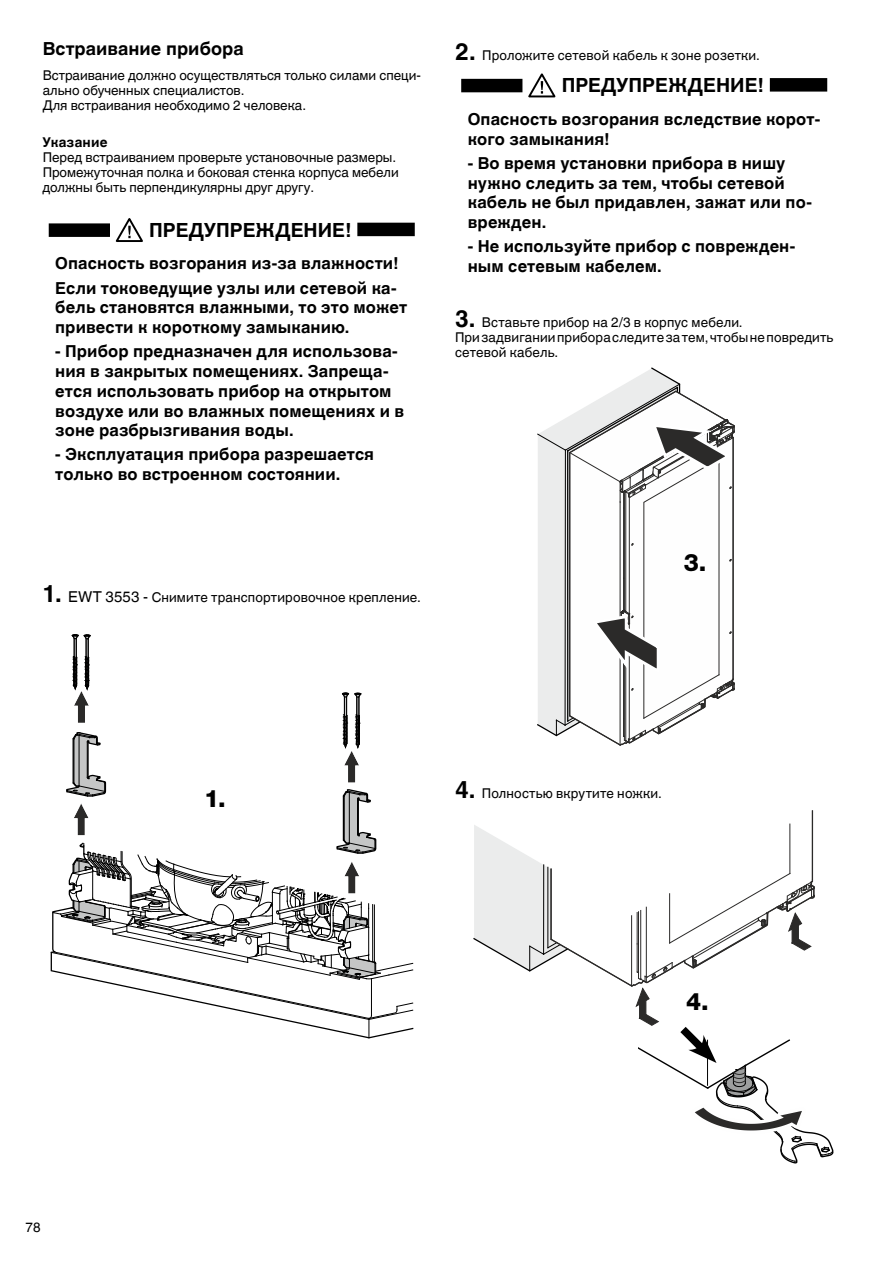
<style>
.page{position:relative;width:893px;height:1263px;background:#fff}
.page>*{position:absolute;margin:0;border:0;box-sizing:border-box;transform-origin:0 0}
.t1{font:800 24px "Helvetica Neue LT";color:#000}
.t2{font:700 19.5px "Helvetica Linotype";color:#000}
.t3{font:700 18px "Helvetica Linotype";letter-spacing:.005em;color:#000}
.t4{font:700 16.5px/19.8px "Helvetica Linotype";letter-spacing:.005em;color:#000}
.t5{font:13.5px/15px "Helvetica Linotype";color:#000}
.t6{font:700 13.5px "Helvetica Linotype";letter-spacing:.015em;color:#000}
.s1{font-weight:700;font-size:24px}
.s2{font-size:15px}
</style>
<div class="page">
<svg style="left:537px;top:368px;width:198px;height:378px"></svg>
<hr style="left:812px;top:811px;width:1px;height:69px;background:#2b2a29">
<svg style="left:473px;top:824px;width:360px;height:339px"></svg>
<div style="left:461px;top:79px;width:61px;height:13px;background:#000"></div>
<svg style="left:528px;top:73px;width:28px;height:25px"></svg>
<div style="left:770px;top:78px;width:57px;height:14px;background:#000"></div>
<div style="left:49px;top:223px;width:61px;height:14px;background:#000"></div>
<svg style="left:115px;top:218px;width:28px;height:24px"></svg>
<div style="left:357px;top:223px;width:58px;height:13px;background:#000"></div>
<svg style="left:50px;top:634px;width:364px;height:405px"></svg>
<p class="t3" style="left:43px;top:39px;width:202px">Встраивание прибора</p>
<p class="t5" style="left:455px;top:48px;width:306px"><span class="s1">2.</span> Проложите сетевой кабель к зоне розетки.</p>
<p class="t5" style="left:43px;top:68px;width:380px">Встраивание должно осуществляться только силами специ&shy;ально обученных специалистов.<br>Для встраивания необходимо 2 человека.</p>
<p class="t2" style="left:562px;top:74px;width:204px">ПРЕДУПРЕЖДЕНИЕ!</p>
<p class="t4" style="left:468px;top:109px;width:354px">Опасность возгорания вследствие корот&shy;кого замыкания!</p>
<p class="t4" style="left:468px;top:153px;width:346px">- Во время установки прибора в нишу нужно следить за тем, чтобы сетевой кабель не был придавлен, зажат или по&shy;врежден.</p>
<p class="t4" style="left:468px;top:237px;width:329px">- Не используйте прибор с поврежден&shy;ным сетевым кабелем.</p>
<p class="t6" style="left:43px;top:134px;width:66px">Указание</p>
<p class="t5" style="left:43px;top:150px;width:358px">Перед встраиванием проверьте установочные размеры.<br>Промежуточная полка и боковая стенка корпуса мебели должны быть перпендикулярны друг другу.</p>
<p class="t2" style="left:149px;top:219px;width:204px">ПРЕДУПРЕЖДЕНИЕ!</p>
<p class="t4" style="left:55px;top:252px;width:345px;line-height:24px">Опасность возгорания из-за влажности!<br>Если токоведущие узлы или сетевой ка-</p>
<p class="t4" style="left:55px;top:298px;width:353px">бель становятся влажными, то это может привести к короткому замыканию.</p>
<p class="t4" style="left:55px;top:342px;width:350px">- Прибор предназначен для использова&shy;ния в закрытых помещениях. Запреща&shy;ется использовать прибор на открытом воздухе или во влажных помещениях и в зоне разбрызгивания воды.</p>
<p class="t4" style="left:55px;top:445px;width:320px">- Эксплуатация прибора разрешается только во встроенном состоянии.</p>
<p class="t5" style="left:455px;top:315px;width:380px"><span class="s1">3.</span> Вставьте прибор на 2/3 в корпус мебели.<br>При задвигании прибора следите за тем, чтобы не повредить сетевой кабель.</p>
<p class="t5" style="left:43px;top:590px;width:380px"><span class="s1">1.</span> <span class="s2">EWT 3553 -</span> Снимите транспортировочное крепление.</p>
<h1 class="t1" style="left:684px;top:548px;width:24px">3.</h1>
<h1 class="t1" style="left:204px;top:784px;width:23px">1.</h1>
<p class="t5" style="left:455px;top:785px;width:208px"><span class="s1">4.</span> Полностью вкрутите ножки.</p>
<h1 class="t1" style="left:686px;top:987px;width:24px">4.</h1>
<p class="t5" style="left:26px;top:1220px;width:17px">78</p>
</div>
